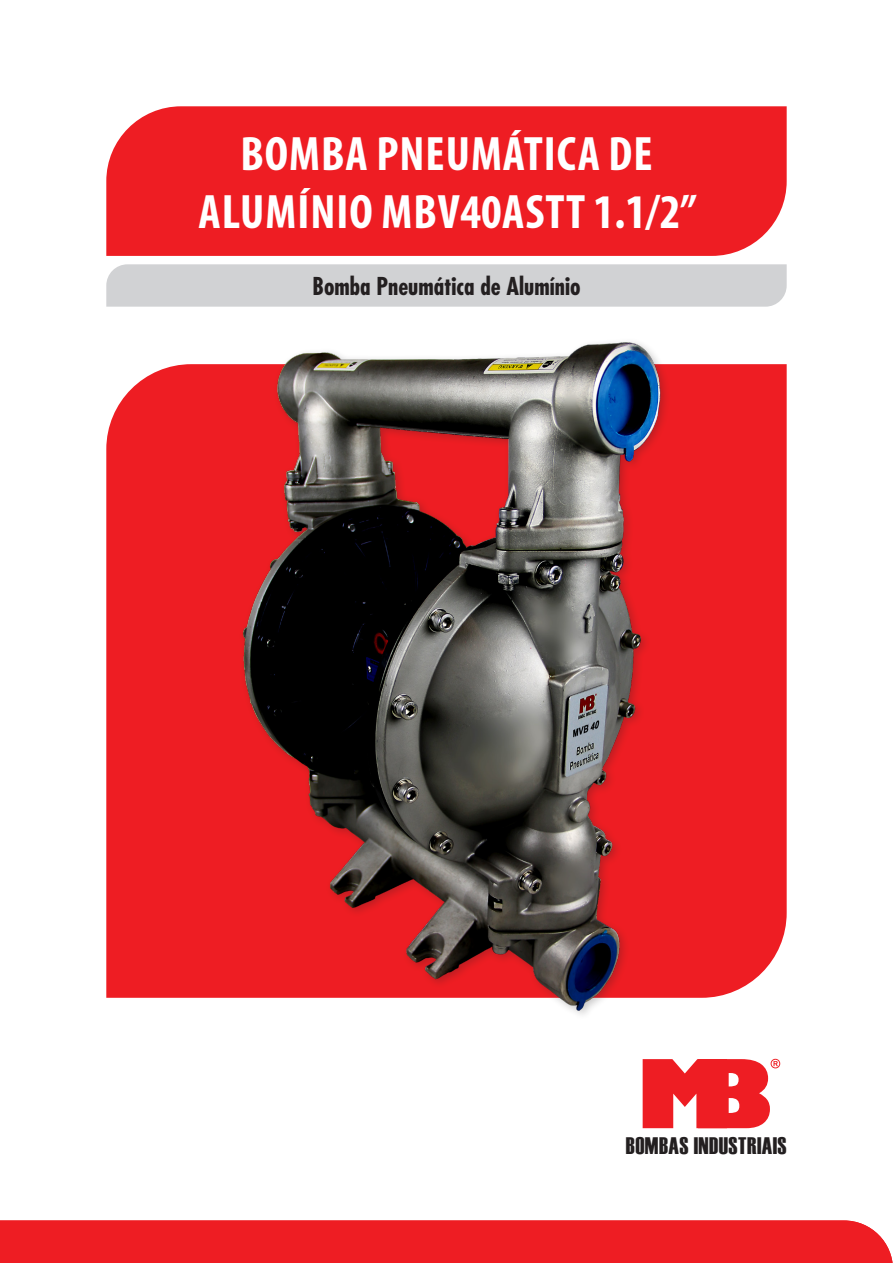
<style>
.page{position:relative;width:893px;height:1263px;background:#fff}
.page>*{position:absolute;margin:0;border:0;box-sizing:border-box;transform-origin:0 0}
.MegaTitulo{font:700 condensed 48.6px "Myriad Pro";letter-spacing:.02em;color:#fff}
.MegaSub{font:700 condensed 24px "Futura Std";color:#231f20}
.t1{font:23.85px "Haettenschweiler";letter-spacing:.02em;color:#231f20}
</style>
<div class="page">
<div style="left:0;top:1220px;width:893px;height:43px;background:#ee1d23"></div>
<svg style="left:643px;top:1059px;width:137px;height:69px"></svg>
<div style="left:106px;top:106px;width:681px;height:150px;background:#ee1d23"></div>
<div style="left:106px;top:264px;width:681px;height:43px;background:#d1d2d4"></div>
<img style="left:106px;top:342px;width:681px;height:673px">
<p class="MegaTitulo" style="left:240px;top:127px;width:414px">BOMBA PNEUMÁTICA DE</p>
<p class="MegaTitulo" style="left:199px;top:185px;width:500px">ALUMÍNIO MBV40ASTT 1.1/2”</p>
<p class="MegaSub" style="left:312px;top:272px;width:269px">Bomba Pneumática de Alumínio</p>
<p class="t1" style="left:626px;top:1132px;width:162px">BOMBAS INDUSTRIAIS</p>
</div>
